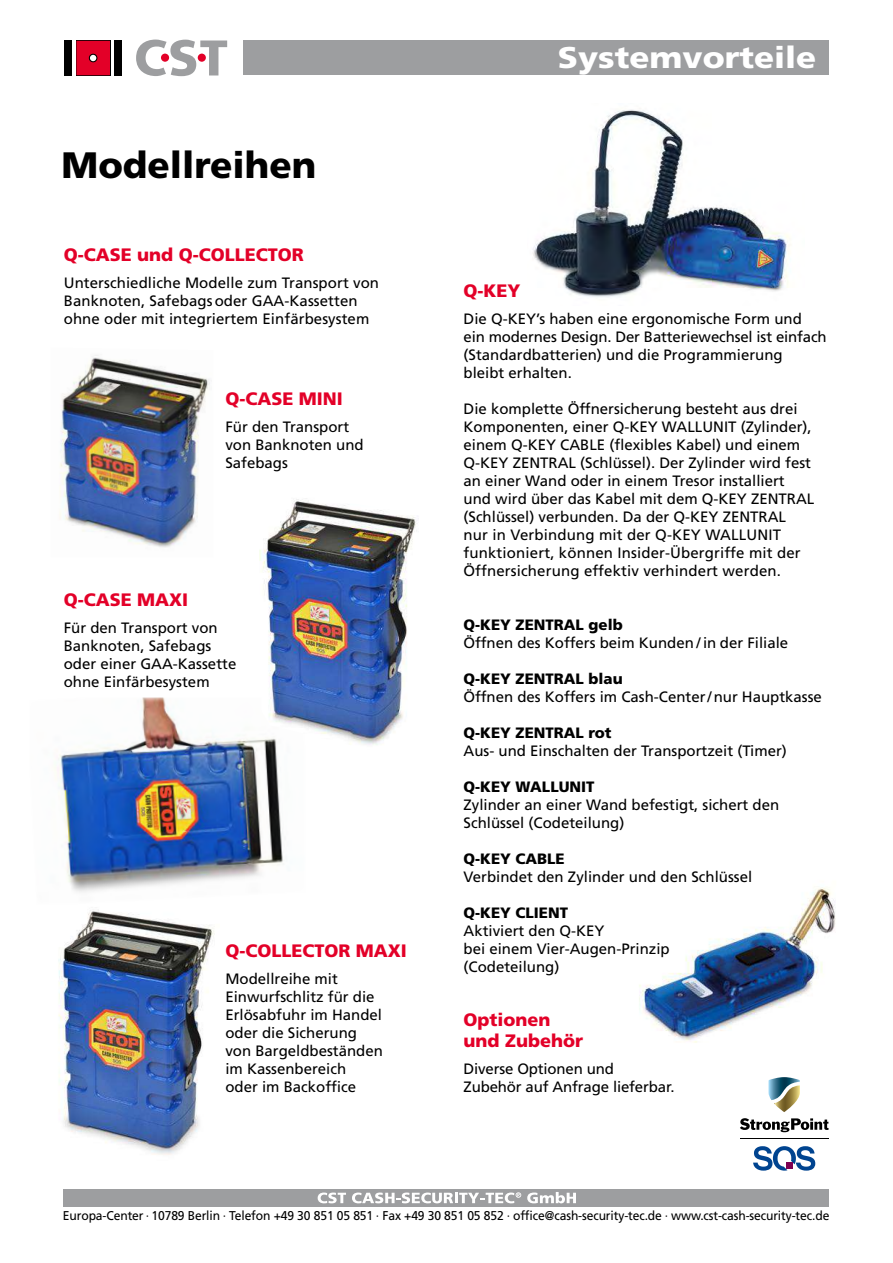
<style>
.page{position:relative;width:893px;height:1263px;background:#fff}
.page>*{position:absolute;margin:0;border:0;box-sizing:border-box;transform-origin:0 0}
.t1{font:900 36.75px "Frutiger";color:#000}
.t2{font:900 30px "Frutiger";color:#fff;scale:1.1 1}
.t3{font:900 18px/21px "Frutiger";color:#e30028}
.t4{font:15px/18px "Frutiger";color:#000}
.t5{font:900 15px "Frutiger";color:#000}
.t6{font:12.75px "Frutiger";letter-spacing:-.01em;color:#000;scale:.95 1}
</style>
<div class="page">
<img style="left:533px;top:110px;width:257px;height:187px">
<img style="left:639px;top:887px;width:197px;height:156px">
<div style="left:243px;top:40px;width:586px;height:35px;background:#9d9ea0"></div>
<div style="left:64px;top:40px;width:8px;height:36px;background:#000"></div>
<div style="left:114px;top:40px;width:8px;height:36px;background:#000"></div>
<svg style="left:76px;top:40px;width:34px;height:36px"></svg>
<div style="left:77px;top:41px;width:32px;height:34px;background:#e30028"></div>
<div style="left:77px;top:41px;width:33px;height:34px;border:1px solid #e30028"></div>
<div style="left:89px;top:54px;width:8px;height:8px;border:1px solid #000;border-radius:50%"></div>
<svg style="left:90px;top:55px;width:6px;height:6px"></svg>
<svg style="left:136px;top:40px;width:91px;height:36px"></svg>
<div style="left:198px;top:54px;width:8px;height:8px;background:#e30028;border-radius:50%"></div>
<div style="left:64px;top:1189px;width:765px;height:17px;background:#9d9ea0"></div>
<svg style="left:318px;top:1192px;width:28px;height:11px"></svg>
<svg style="left:352px;top:1192px;width:169px;height:11px"></svg>
<svg style="left:527px;top:1192px;width:49px;height:11px"></svg>
<svg style="left:740px;top:1077px;width:88px;height:55px"></svg>
<svg style="left:753px;top:1146px;width:62px;height:24px"></svg>
<div style="left:786px;top:1162px;width:7px;height:7px;background:#7d0051"></div>
<hr style="left:740px;top:1138px;width:89px;height:1px;background:#000">
<img style="left:58px;top:910px;width:157px;height:245px">
<img style="left:59px;top:355px;width:151px;height:193px">
<img style="left:57px;top:697px;width:226px;height:195px">
<img style="left:259px;top:499px;width:157px;height:250px">
<h1 class="t1" style="left:62px;top:143px;width:256px">Modellreihen</h1>
<p class="t3" style="left:64px;top:244px;width:242px">Q-CASE und Q-COLLECTOR</p>
<p class="t4" style="left:64px;top:274px;width:317px">Unterschiedliche Modelle zum Transport von<br>Banknoten, Safebagsoder GAA-Kassetten ohne oder mit integriertem Einfärbesystem</p>
<p class="t3" style="left:225px;top:388px;width:119px">Q-CASE MINI</p>
<p class="t4" style="left:225px;top:418px;width:140px">Für den Transport von Banknoten und<br>Safebags</p>
<p class="t3" style="left:64px;top:589px;width:126px">Q-CASE MAXI</p>
<p class="t4" style="left:64px;top:619px;width:174px">Für den Transport von<br>Banknoten, Safebags oder einer GAA-Kassette ohne Einfärbesystem</p>
<p class="t3" style="left:225px;top:940px;width:183px">Q-COLLECTOR MAXI</p>
<p class="t4" style="left:225px;top:970px;width:159px">Modellreihe mit<br>Einwurfschlitz für die<br>Erlösabfuhr im Handel oder die Sicherung von Bargeldbeständen im Kassenbereich<br>oder im Backoffice</p>
<h2 class="t2" style="left:558px;top:39px;width:237px">Systemvorteile</h2>
<p class="t3" style="left:463px;top:280px;width:58px">Q-KEY</p>
<p class="t4" style="left:463px;top:310px;width:365px">Die Q-KEY’s haben eine ergonomische Form und ein modernes Design. Der Batteriewechsel ist einfach (Standardbatterien) und die Programmierung bleibt erhalten.</p>
<p class="t4" style="left:463px;top:400px;width:352px">Die komplette Öffnersicherung besteht aus drei Komponenten, einer Q-KEY WALLUNIT (Zylinder), einem Q-KEY CABLE (flexibles Kabel) und einem Q-KEY ZENTRAL (Schlüssel). Der Zylinder wird fest an einer Wand oder in einem Tresor installiert und wird über das Kabel mit dem Q-KEY ZENTRAL (Schlüssel) verbunden. Da der Q-KEY ZENTRAL<br>nur in Verbindung mit der Q-KEY WALLUNIT funktioniert, können Insider-Übergriffe mit der Öffnersicherung effektiv verhindert werden.</p>
<p class="t5" style="left:463px;top:616px;width:161px">Q-KEY ZENTRAL gelb</p>
<p class="t4" style="left:463px;top:634px;width:326px">Öffnen des Koffers beim Kunden / in der Filiale</p>
<p class="t5" style="left:463px;top:670px;width:161px">Q-KEY ZENTRAL blau</p>
<p class="t4" style="left:463px;top:688px;width:360px">Öffnen des Koffers im Cash-Center/ nur Hauptkasse</p>
<p class="t5" style="left:463px;top:724px;width:150px">Q-KEY ZENTRAL rot</p>
<p class="t4" style="left:463px;top:742px;width:325px">Aus- und Einschalten der Transportzeit (Timer)</p>
<p class="t5" style="left:463px;top:778px;width:133px">Q-KEY WALLUNIT</p>
<p class="t4" style="left:463px;top:796px;width:317px">Zylinder an einer Wand befestigt, sichert den<br>Schlüssel (Codeteilung)</p>
<p class="t5" style="left:463px;top:850px;width:103px">Q-KEY CABLE</p>
<p class="t4" style="left:463px;top:868px;width:290px">Verbindet den Zylinder und den Schlüssel</p>
<p class="t5" style="left:463px;top:904px;width:106px">Q-KEY CLIENT</p>
<p class="t4" style="left:463px;top:922px;width:208px">Aktiviert den Q-KEY<br>bei einem Vier-Augen-Prinzip (Codeteilung)</p>
<p class="t3" style="left:463px;top:1009px;width:121px">Optionen und Zubehör</p>
<p class="t4" style="left:463px;top:1060px;width:213px">Diverse Optionen und<br>Zubehör auf Anfrage lieferbar.</p>
<p class="t6" style="left:63px;top:1208px;width:808px">Europa-Center · 10789 Berlin · Telefon +49 30 851 05 851 · Fax +49 30 851 05 852 · office@cash-security-tec.de · www.cst-cash-security-tec.de</p>
</div>
